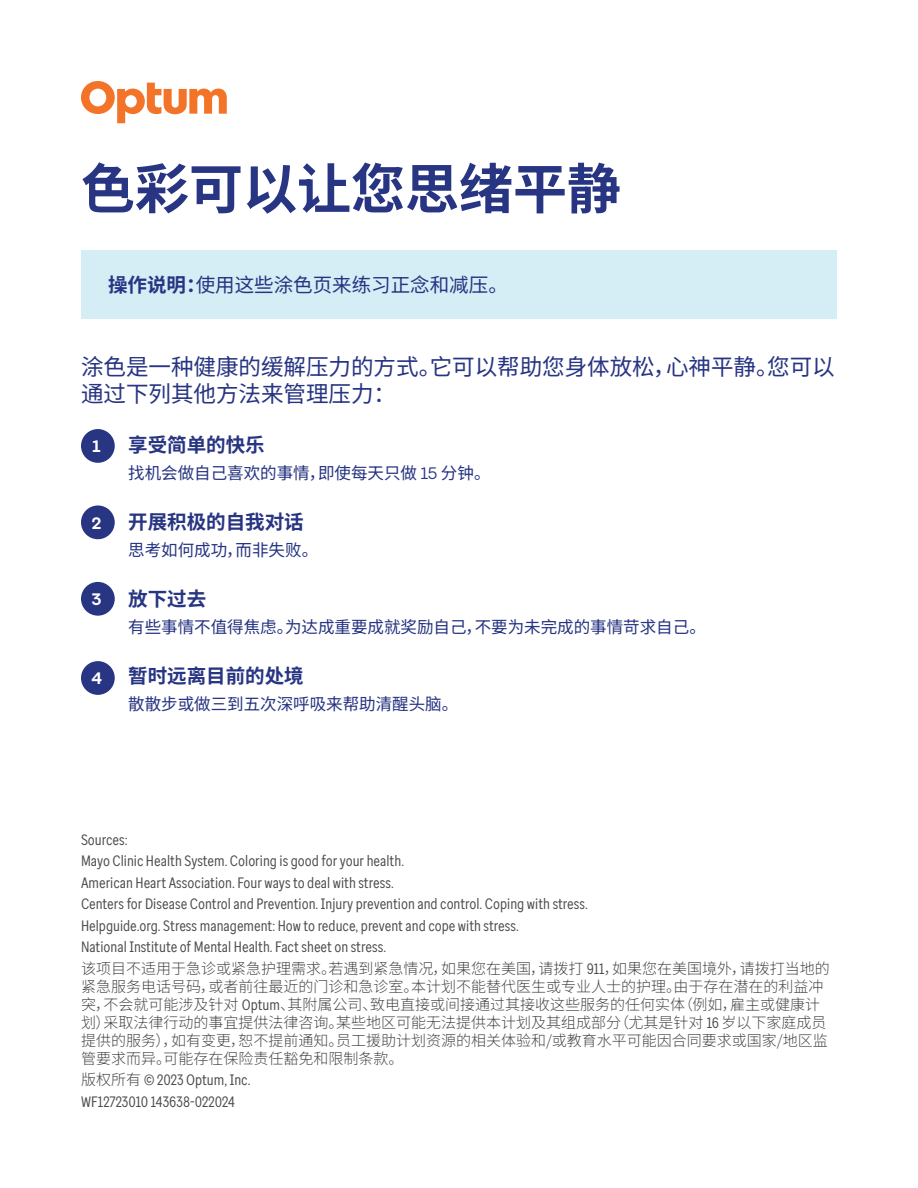
<style>
.page{position:relative;width:918px;height:1188px;background:#fff}
.page>*{position:absolute;margin:0;border:0;box-sizing:border-box;transform-origin:0 0}
.t1{font:700 54px "Noto Sans SC";color:#283582}
.t2{font:22.5px/27px "Noto Sans SC";color:#283582}
.t3{font:700 19.5px "Noto Sans SC";color:#283582}
.t4{font:19.5px "Noto Sans SC";color:#283582}
.t5{font:16.5px "Noto Sans SC";color:#283582}
.t6{font:700 16.5px "Optum Sans";color:#fff}
.t7{font:15px "Optum Sans Cond";color:#4b4c4d}
.t8{font:300 15px/18px "Noto Sans SC";color:#4b4c4d}
.s1{font-weight:700}
.s2{font-family:"Optum Sans"}
.s3{font-family:"Optum Sans Cond";font-weight:400}
.s4{font-family:"Noto Sans SC";font-weight:300}
</style>
<div class="page">
<svg style="left:81px;top:81px;width:146px;height:42px"></svg>
<div style="left:81px;top:429px;width:34px;height:34px;background:#283582;border-radius:50%"></div>
<div style="left:81px;top:582px;width:34px;height:34px;background:#283582;border-radius:50%"></div>
<div style="left:81px;top:505px;width:34px;height:34px;background:#283582;border-radius:50%"></div>
<div style="left:81px;top:661px;width:34px;height:34px;background:#283582;border-radius:50%"></div>
<div style="left:81px;top:250px;width:756px;height:69px;background:#d5eef5"></div>
<p class="t1" style="left:81px;top:158px;width:541px">色彩可以让您思绪平静</p>
<p class="t4" style="left:108px;top:274px;width:401px"><span class="s1">操作说明：</span>使用这些涂色页来练习正念和减压。</p>
<p class="t2" style="left:81px;top:354px;width:755px">涂色是一种健康的缓解压力的方式。它可以帮助您身体放松，心神平静。您可以通过下列其他方法来管理压力：</p>
<p class="t3" style="left:128px;top:434px;width:138px">享受简单的快乐</p>
<p class="t5" style="left:128px;top:463px;width:364px">找机会做自己喜欢的事情，即使每天只做 <span class="s2">15</span> 分钟。</p>
<p class="t3" style="left:128px;top:511px;width:177px">开展积极的自我对话</p>
<p class="t5" style="left:128px;top:540px;width:191px">思考如何成功，而非失败。</p>
<p class="t3" style="left:128px;top:588px;width:79px">放下过去</p>
<p class="t5" style="left:128px;top:617px;width:579px">有些事情不值得焦虑。为达成重要成就奖励自己，不要为未完成的事情苛求自己。</p>
<p class="t3" style="left:128px;top:665px;width:177px">暂时远离目前的处境</p>
<p class="t5" style="left:128px;top:694px;width:332px">散散步或做三到五次深呼吸来帮助清醒头脑。</p>
<p class="t6" style="left:93px;top:436px;width:10px">1</p>
<p class="t6" style="left:92px;top:512px;width:11px">2</p>
<p class="t6" style="left:92px;top:589px;width:11px">3</p>
<p class="t6" style="left:92px;top:668px;width:12px">4</p>
<p class="t7" style="left:81px;top:830px;width:48px">Sources:</p>
<p class="t7" style="left:81px;top:852px;width:325px">Mayo Clinic Health System. Coloring is good for your health.</p>
<p class="t7" style="left:81px;top:873px;width:314px">American Heart Association. Four ways to deal with stress.</p>
<p class="t7" style="left:81px;top:895px;width:508px">Centers for Disease Control and Prevention. Injury prevention and control. Coping with stress.</p>
<p class="t7" style="left:81px;top:916px;width:439px">Helpguide.org. Stress management: How to reduce, prevent and cope with stress.</p>
<p class="t7" style="left:81px;top:938px;width:307px">National Institute of Mental Health. Fact sheet on stress.</p>
<p class="t8" style="left:81px;top:960px;width:750px">该项目不适用于急诊或紧急护理需求。若遇到紧急情况，如果您在美国，请拨打 <span class="s3">911</span>，如果您在美国境外，请拨打当地的紧急服务电话号码，或者前往最近的门诊和急诊室。本计划不能替代医生或专业人士的护理。由于存在潜在的利益冲突，不会就可能涉及针对 <span class="s3">Optum</span>、其附属公司、致电直接或间接通过其接收这些服务的任何实体（例如，雇主或健康计划）采取法律行动的事宜提供法律咨询。某些地区可能无法提供本计划及其组成部分（尤其是针对 <span class="s3">16</span> 岁以下家庭成员提供的服务），如有变更，恕不提前通知。员工援助计划资源的相关体验和/或教育水平可能因合同要求或国家/地区监管要求而异。可能存在保险责任豁免和限制条款。</p>
<p class="t7" style="left:81px;top:1071px;width:171px"><span class="s4">版权所有</span> © 2023 Optum, Inc.</p>
<p class="t7" style="left:81px;top:1092px;width:156px">WF12723010 143638-022024</p>
</div>
